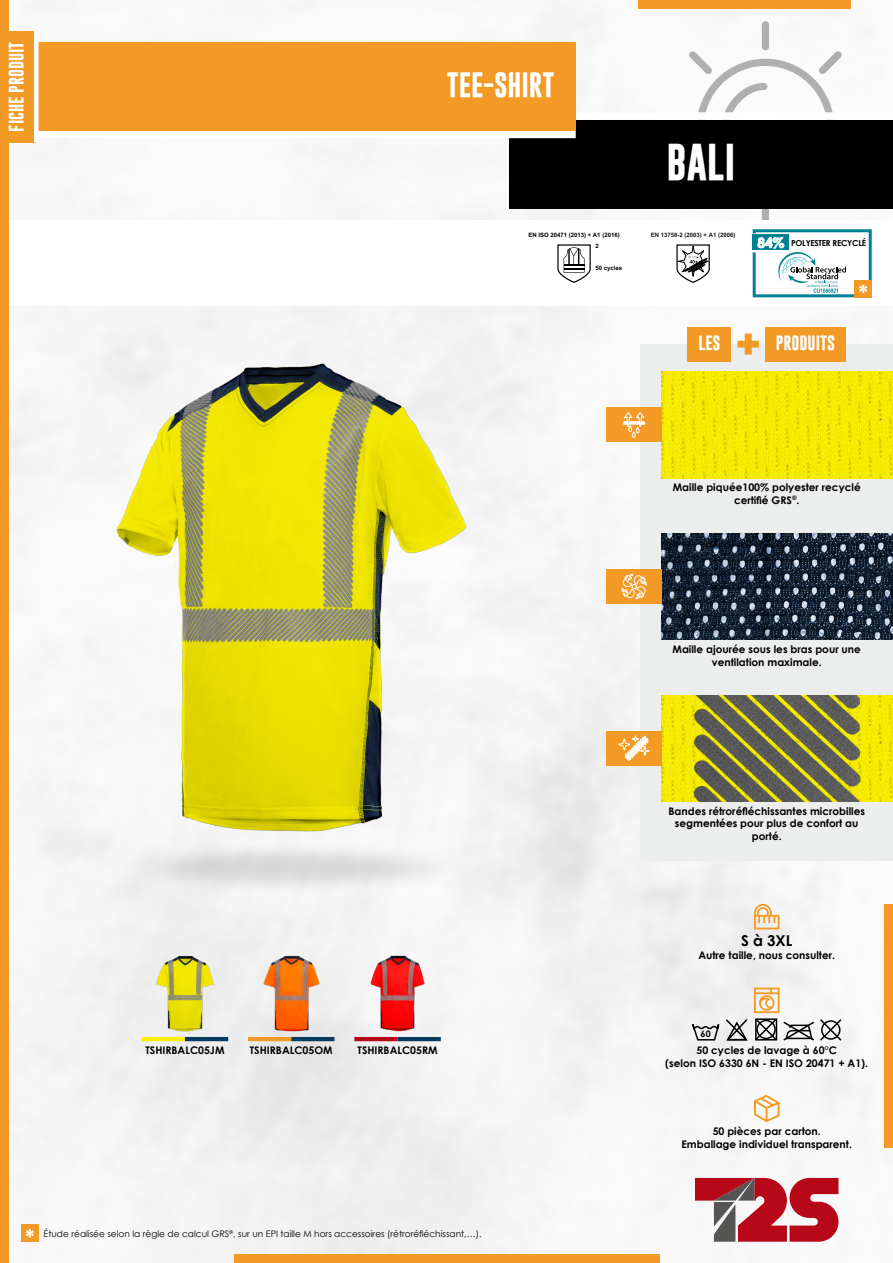
<style>
.page{position:relative;width:893px;height:1263px;background:#fff}
.page>*{position:absolute;margin:0;border:0;box-sizing:border-box;transform-origin:0 0}
.t1{font:700 37.5px "Gobold";color:#fff}
.t2{font:700 25.5px "Gobold";color:#fff}
.t3{font:700 15px "Gobold";color:#fff}
.t4{font:700 15px "Century Gothic";color:#000}
.t5{font:700 10.5px/12.6px "Century Gothic";color:#000;text-align:center}
.t6{font:9px "Century Gothic";color:#000}
.t7{font:700 9px "Century Gothic";color:#000}
.t8{font:700 8.25px "Century Gothic";letter-spacing:-.03em;color:#000}
.t9{font:700 6px/10.5px "Arial";color:#000}
.t10{font:700 6px "Arial";color:#17171d}
.s1{font-size:13.5px;color:#fff}
</style>
<div class="page">
<img style="left:9px;top:0;width:884px;height:1263px">
<div style="left:762px;top:21px;width:7px;height:29px;background:#afafaf;border-radius:4px"></div>
<svg style="left:762px;top:205px;width:7px;height:29px"></svg>
<svg style="left:689px;top:51px;width:153px;height:61px"></svg>
<div style="left:9px;top:221px;width:884px;height:85px;background:#fff"></div>
<div style="left:0;top:0;width:9px;height:1263px;background:#f39a26"></div>
<div style="left:509px;top:120px;width:384px;height:88px;background:#000"></div>
<div style="left:509px;top:112px;width:384px;height:8px;background:#fff"></div>
<div style="left:638px;top:0;width:212px;height:9px;background:#f39a26"></div>
<div style="left:0;top:131px;width:576px;height:7px;background:#fff"></div>
<div style="left:0;top:43px;width:576px;height:88px;background:#f39a26"></div>
<div style="left:0;top:31px;width:34px;height:111px;background:#f39a26"></div>
<div style="left:34px;top:31px;width:5px;height:111px;background:#fff"></div>
<div style="left:884px;top:904px;width:9px;height:244px;background:#f39a26"></div>
<div style="left:234px;top:1254px;width:425px;height:9px;background:#f39a26"></div>
<div style="left:640px;top:344px;width:253px;height:517px;background:#eceded"></div>
<div style="left:765px;top:327px;width:81px;height:34px;background:#f39a26"></div>
<div style="left:688px;top:327px;width:43px;height:34px;background:#f39a26"></div>
<svg style="left:738px;top:334px;width:21px;height:21px"></svg>
<svg style="left:695px;top:1178px;width:143px;height:64px"></svg>
<svg style="left:607px;top:442px;width:274px;height:599px"></svg>
<svg style="left:724px;top:987px;width:119px;height:55px"></svg>
<svg style="left:754px;top:1095px;width:25px;height:27px"></svg>
<img style="left:662px;top:372px;width:231px;height:106px">
<div style="left:606px;top:408px;width:56px;height:34px;background:#f39a26"></div>
<svg style="left:623px;top:412px;width:23px;height:26px"></svg>
<img style="left:662px;top:533px;width:231px;height:107px">
<div style="left:606px;top:569px;width:56px;height:34px;background:#f39a26"></div>
<svg style="left:621px;top:573px;width:26px;height:27px"></svg>
<svg style="left:142px;top:1037px;width:86px;height:4px"></svg>
<svg style="left:248px;top:1037px;width:86px;height:4px"></svg>
<svg style="left:354px;top:1037px;width:87px;height:4px"></svg>
<img style="left:142px;top:950px;width:86px;height:87px">
<img style="left:248px;top:950px;width:86px;height:87px">
<img style="left:354px;top:950px;width:87px;height:87px">
<img style="left:90px;top:867px;width:403px;height:31px">
<img style="left:21px;top:327px;width:540px;height:540px">
<svg style="left:557px;top:244px;width:34px;height:39px"></svg>
<svg style="left:676px;top:244px;width:34px;height:39px"></svg>
<svg style="left:752px;top:229px;width:120px;height:69px"></svg>
<img style="left:662px;top:695px;width:231px;height:106px">
<div style="left:606px;top:731px;width:56px;height:34px;background:#f39a26"></div>
<svg style="left:618px;top:735px;width:32px;height:26px"></svg>
<img style="left:683px;top:695px;width:189px;height:106px">
<div style="left:21px;top:1225px;width:17px;height:17px;background:#f39a26"></div>
<svg style="left:26px;top:1229px;width:8px;height:8px"></svg>
<h3 class="t3" style="left:6px;top:132px;width:91px;rotate:-90deg">FICHE PRODUIT</h3>
<h2 class="t2" style="left:447px;top:69px;width:109px">TEE-SHIRT</h2>
<p class="t9" style="left:595px;top:230px;width:26px;text-indent:-67px">EN ISO 20471 (2013) + A1 (2016)<br>2</p>
<p class="t9" style="left:595px;top:262px;width:28px">50 cycles</p>
<h1 class="t1" style="left:667px;top:138px;width:70px">BALI</h1>
<p class="t10" style="left:651px;top:231px;width:86px">EN 13758-2 (2003) + A1 (2006)</p>
<p class="t8" style="left:757px;top:236px;width:110px"><span class="s1">84%</span> POLYESTER RECYCLÉ</p>
<h3 class="t3" style="left:698px;top:333px;width:24px">LES</h3>
<h3 class="t3" style="left:776px;top:333px;width:61px">PRODUITS</h3>
<p class="t5" style="left:673px;top:481px;width:189px">Maille piquée100% polyester recyclé certifié GRS<sup>®</sup>.</p>
<p class="t5" style="left:145px;top:1044px;width:80px">TSHIRBALC05JM</p>
<p class="t5" style="left:250px;top:1044px;width:84px">TSHIRBALC05OM</p>
<p class="t5" style="left:358px;top:1044px;width:82px">TSHIRBALC05RM</p>
<p class="t6" style="left:44px;top:1227px;width:439px">Étude réalisée selon la règle de calcul GRS<sup>®</sup>, sur un EPI taille M hors accessoires (rétroréfléchissant,…).</p>
<p class="t5" style="left:673px;top:642px;width:190px">Maille ajourée sous les bras pour une ventilation maximale.</p>
<p class="t5" style="left:668px;top:804px;width:198px">Bandes rétroréfléchissantes microbilles segmentées pour plus de confort au porté.</p>
<h3 class="t4" style="left:741px;top:929px;width:53px">S à 3XL</h3>
<p class="t5" style="left:698px;top:948px;width:138px">Autre taille, nous consulter.</p>
<p class="t7" style="left:701px;top:1027px;width:12px">60</p>
<p class="t5" style="left:665px;top:1043px;width:204px">50 cycles de lavage à 60°C<br>(selon ISO 6330 6N - EN ISO 20471 + A1).</p>
<p class="t5" style="left:681px;top:1124px;width:172px">50 pièces par carton.<br>Emballage individuel transparent.</p>
</div>
